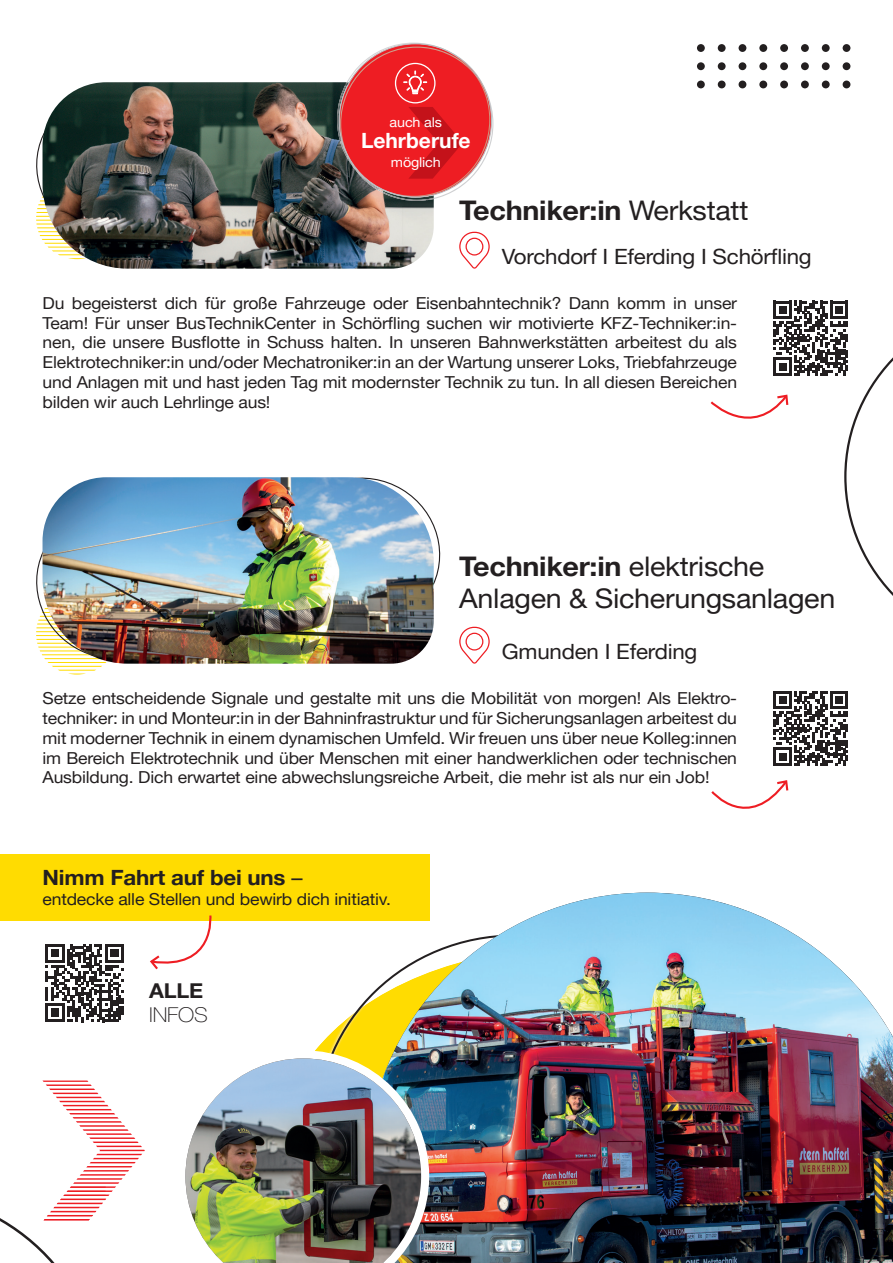
<style>
.page{position:relative;width:893px;height:1263px;background:#fff}
.page>*{position:absolute;margin:0;border:0;box-sizing:border-box;transform-origin:0 0}
.t1{font:27px/32.4px "Helvetica Neue LT Pro";letter-spacing:-.01em;color:#231f20;scale:1.06 1}
.t2{font:700 27px "Helvetica Neue LT Pro";letter-spacing:-.01em;color:#231f20;scale:1.06 1}
.t3{font:21px "Helvetica Neue LT Pro";letter-spacing:-.01em;color:#231f20;scale:1.06 1}
.t4{font:700 21px "Helvetica Neue LT Pro";letter-spacing:-.01em;color:#231f20;scale:1.06 1}
.t5{font:700 21px "Helvetica Neue LT Pro";color:#fff}
.t6{font:100 20.4px "Helvetica Neue LT Pro";letter-spacing:-.01em;color:#231f20;scale:1.06 1}
.t7{font:700 20.4px "Helvetica Neue LT Pro";color:#231f20;scale:1.06 1}
.t8{font:16.5px/19.8px "Helvetica Neue LT Pro";letter-spacing:-.01em;color:#231f20;text-align:justify;scale:1.06 1}
.t9{font:13.5px "Helvetica Neue LT Pro";letter-spacing:-.01em;color:#fff;scale:1.06 1}
.s1{font-weight:400}
.s2{font-weight:700}
</style>
<div class="page">
<div style="left:0;top:854px;width:429px;height:66px;background:#ffdc01"></div>
<svg style="left:36px;top:534px;width:66px;height:140px"></svg>
<div style="left:843px;top:81px;width:7px;height:7px;background:#231f20;border-radius:50%"></div>
<div style="left:822px;top:81px;width:8px;height:7px;background:#231f20;border-radius:50%"></div>
<div style="left:801px;top:81px;width:8px;height:7px;background:#231f20;border-radius:50%"></div>
<div style="left:780px;top:81px;width:8px;height:7px;background:#231f20;border-radius:50%"></div>
<div style="left:759px;top:81px;width:8px;height:7px;background:#231f20;border-radius:50%"></div>
<div style="left:739px;top:81px;width:7px;height:7px;background:#231f20;border-radius:50%"></div>
<div style="left:718px;top:81px;width:8px;height:7px;background:#231f20;border-radius:50%"></div>
<div style="left:697px;top:81px;width:8px;height:7px;background:#231f20;border-radius:50%"></div>
<div style="left:843px;top:62px;width:7px;height:8px;background:#231f20;border-radius:50%"></div>
<div style="left:822px;top:62px;width:8px;height:8px;background:#231f20;border-radius:50%"></div>
<div style="left:801px;top:62px;width:8px;height:8px;background:#231f20;border-radius:50%"></div>
<div style="left:780px;top:62px;width:8px;height:8px;background:#231f20;border-radius:50%"></div>
<div style="left:759px;top:62px;width:8px;height:8px;background:#231f20;border-radius:50%"></div>
<div style="left:739px;top:62px;width:7px;height:8px;background:#231f20;border-radius:50%"></div>
<div style="left:718px;top:62px;width:8px;height:8px;background:#231f20;border-radius:50%"></div>
<div style="left:697px;top:62px;width:8px;height:8px;background:#231f20;border-radius:50%"></div>
<div style="left:843px;top:44px;width:7px;height:8px;background:#231f20;border-radius:50%"></div>
<div style="left:822px;top:44px;width:8px;height:8px;background:#231f20;border-radius:50%"></div>
<div style="left:801px;top:44px;width:8px;height:8px;background:#231f20;border-radius:50%"></div>
<div style="left:780px;top:44px;width:8px;height:8px;background:#231f20;border-radius:50%"></div>
<div style="left:759px;top:44px;width:8px;height:8px;background:#231f20;border-radius:50%"></div>
<div style="left:739px;top:44px;width:7px;height:8px;background:#231f20;border-radius:50%"></div>
<div style="left:718px;top:44px;width:8px;height:8px;background:#231f20;border-radius:50%"></div>
<div style="left:697px;top:44px;width:8px;height:8px;background:#231f20;border-radius:50%"></div>
<svg style="left:317px;top:999px;width:49px;height:51px"></svg>
<img style="left:366px;top:892px;width:527px;height:371px">
<img style="left:185px;top:1050px;width:244px;height:213px">
<svg style="left:0;top:1080px;width:145px;height:183px"></svg>
<svg style="left:459px;top:627px;width:31px;height:37px"></svg>
<svg style="left:774px;top:691px;width:74px;height:75px"></svg>
<img style="left:43px;top:82px;width:242px;height:187px">
<img style="left:43px;top:477px;width:391px;height:187px">
<svg style="left:710px;top:301px;width:183px;height:295px"></svg>
<svg style="left:711px;top:780px;width:78px;height:29px"></svg>
<svg style="left:148px;top:915px;width:68px;height:55px"></svg>
<img style="left:285px;top:43px;width:208px;height:226px">
<svg style="left:46px;top:944px;width:78px;height:78px"></svg>
<p class="t9" style="left:390px;top:114px;width:51px">auch als</p>
<p class="t5" style="left:361px;top:128px;width:111px">Lehrberufe</p>
<p class="t9" style="left:391px;top:154px;width:49px">möglich</p>
<h1 class="t2" style="left:459px;top:194px;width:274px">Techniker:in <span class="s1">Werkstatt</span></h1>
<p class="t3" style="left:502px;top:244px;width:294px">Vorchdorf I Eferding I Schörfling</p>
<p class="t8" style="left:43px;top:293px;width:657px">Du begeisterst dich für große Fahrzeuge oder Eisenbahntechnik? Dann komm in unser Team! Für unser BusTechnikCenter in Schörfling suchen wir motivierte KFZ-Techniker:in&shy;nen, die unsere Busflotte in Schuss halten. In unseren Bahnwerkstätten arbeitest du als Elektrotechniker:in und/oder Mechatroniker:in an der Wartung unserer Loks, Triebfahrzeuge und Anlagen mit und hast jeden Tag mit modernster Technik zu tun. In all diesen Bereichen bilden wir auch Lehrlinge aus!</p>
<h1 class="t1" style="left:459px;top:549px;width:356px"><span class="s2">Techniker:in</span> elektrische<br>Anlagen &amp; Sicherungsanlagen</h1>
<p class="t3" style="left:502px;top:639px;width:186px">Gmunden I Eferding</p>
<p class="t8" style="left:43px;top:688px;width:657px">Setze entscheidende Signale und gestalte mit uns die Mobilität von morgen! Als Elektro&shy;techniker: in und Monteur:in in der Bahninfrastruktur und für Sicherungsanlagen arbeitest du mit moderner Technik in einem dynamischen Umfeld. Wir freuen uns über neue Kolleg:innen im Bereich Elektrotechnik und über Menschen mit einer handwerklichen oder technischen Ausbildung. Dich erwartet eine abwechslungsreiche Arbeit, die mehr ist als nur ein Job!</p>
<p class="t4" style="left:43px;top:865px;width:247px">Nimm Fahrt auf bei uns <span class="s1">–</span></p>
<p class="t8" style="left:43px;top:889px;width:330px">entdecke alle Stellen und bewirb dich initiativ.</p>
<p class="t7" style="left:149px;top:978px;width:53px">ALLE</p>
<p class="t6" style="left:149px;top:1003px;width:57px">INFOS</p>
</div>
